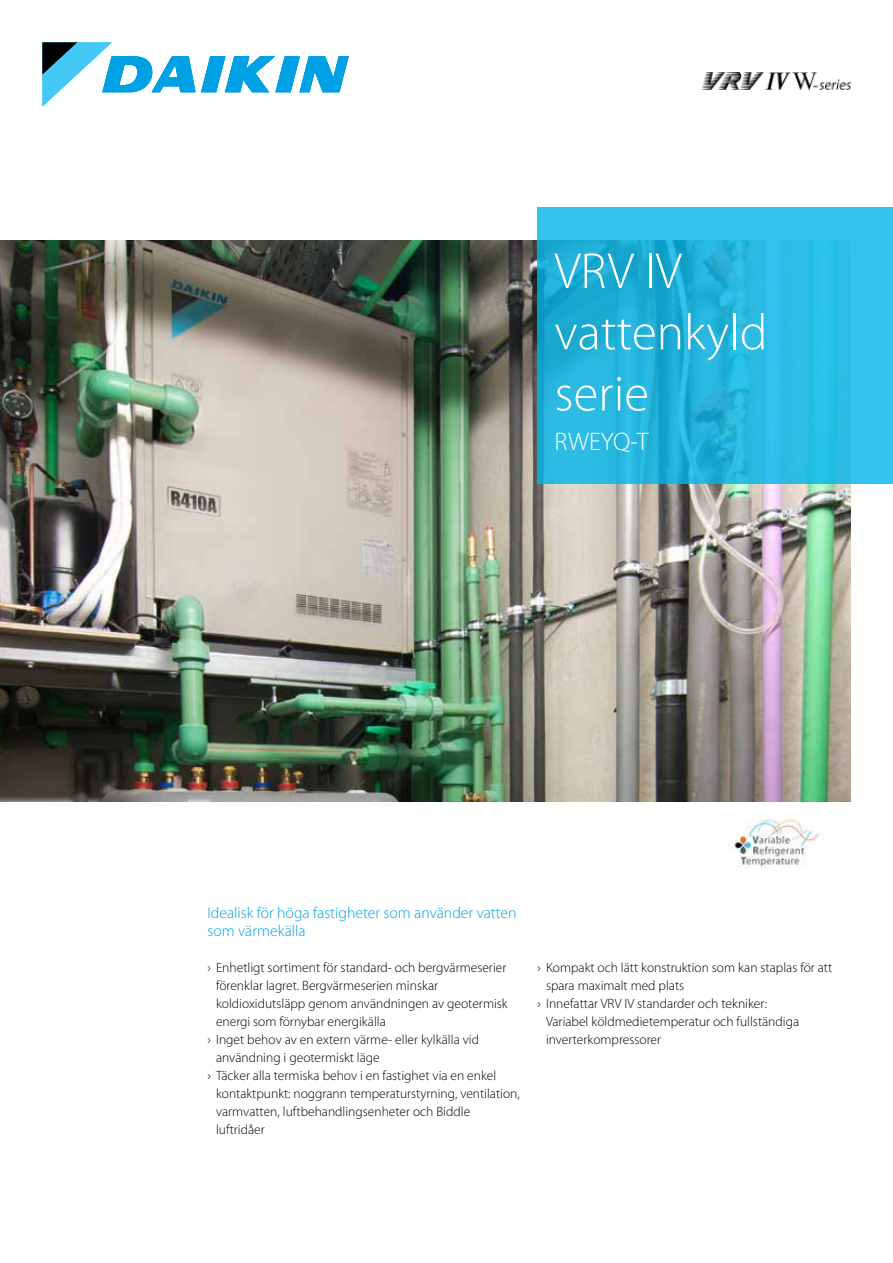
<style>
.page{position:relative;width:893px;height:1263px;background:#fff}
.page>*{position:absolute;margin:0;border:0;box-sizing:border-box;transform-origin:0 0}
.t1{font:300 51px/61.2px "Myriad Pro";color:#fff}
.t2{font:300 25.5px "Myriad Pro";color:#fff}
.t3{font:300 15.75px/18px "Myriad Pro";color:#00a1e4}
.t4{font:300 13.5px "Myriad Pro";color:#000}
</style>
<div class="page">
<svg style="left:43px;top:43px;width:306px;height:63px"></svg>
<img style="left:728px;top:818px;width:94px;height:50px">
<img style="left:0;top:241px;width:850px;height:561px">
<svg style="left:537px;top:208px;width:356px;height:276px;background:#27b7e0"></svg>
<img style="left:702px;top:72px;width:148px;height:18px">
<h1 class="t1" style="left:554px;top:241px;width:215px">VRV IV vattenkyld serie</h1>
<h2 class="t2" style="left:554px;top:427px;width:96px">RWEYQ-T</h2>
<p class="t3" style="left:207px;top:904px;width:311px">Idealisk för höga fastigheter som använder vatten som värmekälla</p>
<p class="t4" style="left:207px;top:960px;width:300px">› Enhetligt sortiment för standard- och bergvärmeserier</p>
<p class="t4" style="left:216px;top:978px;width:224px">förenklar lagret. Bergvärmeserien minskar</p>
<p class="t4" style="left:216px;top:996px;width:293px">koldioxidutsläpp genom användningen av geotermisk</p>
<p class="t4" style="left:216px;top:1014px;width:171px">energi som förnybar energikälla</p>
<p class="t4" style="left:207px;top:1032px;width:273px">› Inget behov av en extern värme- eller kylkälla vid</p>
<p class="t4" style="left:216px;top:1050px;width:165px">användning i geotermiskt läge</p>
<p class="t4" style="left:207px;top:1068px;width:290px">› Täcker alla termiska behov i en fastighet via en enkel</p>
<p class="t4" style="left:216px;top:1086px;width:305px">kontaktpunkt: noggrann temperaturstyrning, ventilation,</p>
<p class="t4" style="left:216px;top:1104px;width:256px">varmvatten, luftbehandlingsenheter och Biddle</p>
<p class="t4" style="left:216px;top:1122px;width:50px">luftridåer</p>
<p class="t4" style="left:537px;top:960px;width:296px">› Kompakt och lätt konstruktion som kan staplas för att</p>
<p class="t4" style="left:546px;top:978px;width:140px">spara maximalt med plats</p>
<p class="t4" style="left:537px;top:996px;width:231px">› Innefattar VRV IV standarder och tekniker:</p>
<p class="t4" style="left:546px;top:1014px;width:255px">Variabel köldmedietemperatur och fullständiga</p>
<p class="t4" style="left:546px;top:1032px;width:117px">inverterkompressorer</p>
</div>
